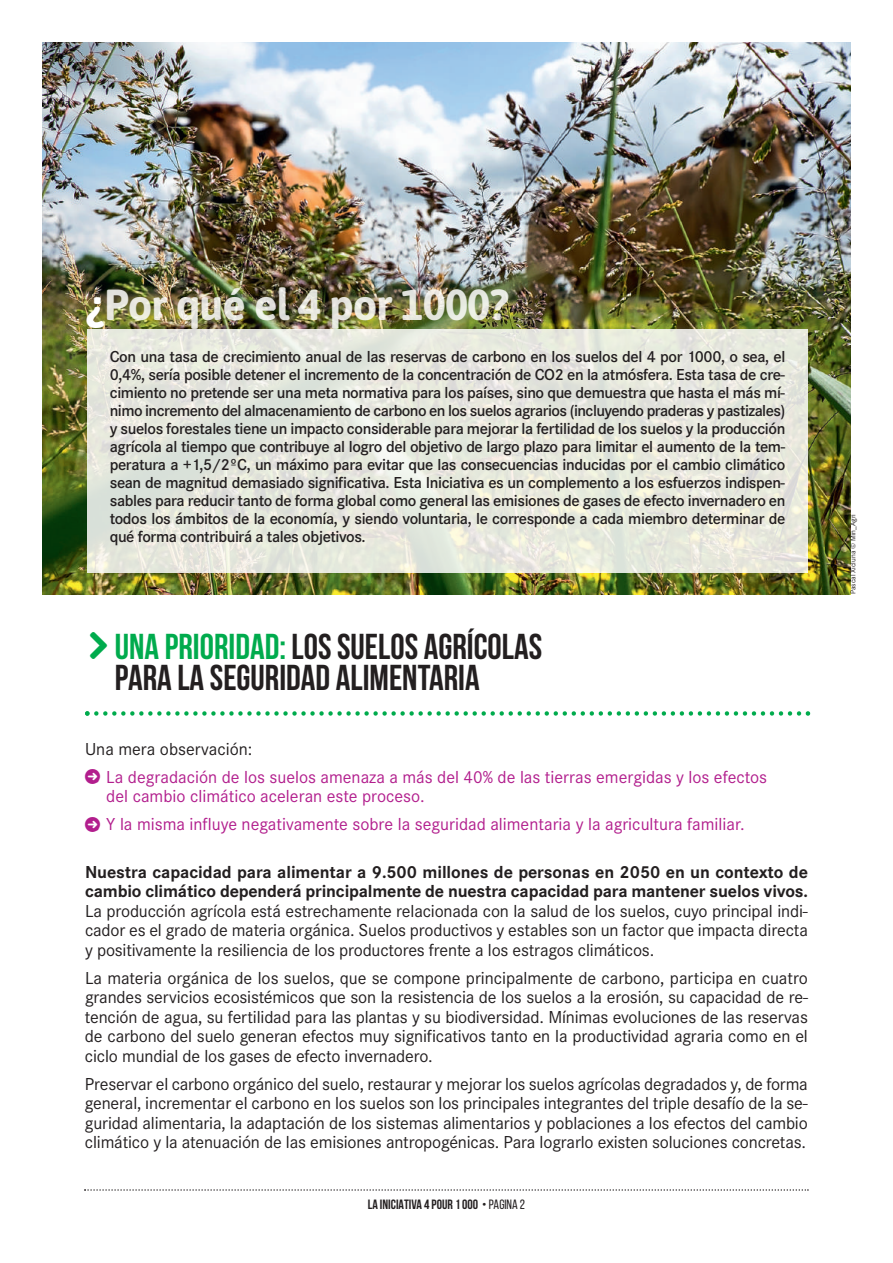
<style>
.page{position:relative;width:893px;height:1263px;background:#fff}
.page>*{position:absolute;margin:0;border:0;box-sizing:border-box;transform-origin:0 0}
.t1{font:700 43.5px "Asap";letter-spacing:-.025em;color:rgb(255 255 255/.85)}
.t2{font:700 36px/31.5px "Bebas Neue";color:#231f20}
.t3{font:18px/19.5px "Corporate S";letter-spacing:-.01em;color:#231f20;text-align:justify}
.t4{font:18px/19.5px "Corporate S";color:#b21e8d}
.t5{font:700 18px/19.5px "Corporate S";letter-spacing:-.01em;color:#231f20}
.t6{font:600 16.5px/18px "Corporate S";letter-spacing:-.025em;color:#231f20;text-align:justify}
.t7{font:700 13.5px "Bebas Neue";color:#231f20}
.t8{font:7.5px "Corporate S";color:#231f20}
.s1{color:#fff}
.s2{color:#00ab4d}
.s3{font-weight:400}
</style>
<div class="page">
<svg style="left:84px;top:1189px;width:725px;height:2px"></svg>
<svg style="left:85px;top:711px;width:725px;height:5px"></svg>
<img style="left:43px;top:43px;width:807px;height:551px">
<div style="left:87px;top:329px;width:721px;height:243px;background:#fff;opacity:.85"></div>
<h1 class="t1" style="left:86px;top:276px;width:424px"><span class="s1">¿</span>Por qué el 4 por 1000?</h1>
<p class="t6" style="left:110px;top:348px;width:677px">Con una tasa de crecimiento anual de las reservas de carbono en los suelos del 4 por 1000, o sea, el 0,4%, sería posible detener el incremento de la concentración de CO2 en la atmósfera. Esta tasa de cre&shy;cimiento no pretende ser una meta normativa para los países, sino que demuestra que hasta el más mí&shy;nimo incremento del almacenamiento de carbono en los suelos agrarios (incluyendo praderas y pastizales) y suelos forestales tiene un impacto considerable para mejorar la fertilidad de los suelos y la producción agrícola al tiempo que contribuye al logro del objetivo de largo plazo para limitar el aumento de la tem&shy;peratura a +1,5/2ºC, un máximo para evitar que las consecuencias inducidas por el cambio climático sean de magnitud demasiado significativa. Esta Iniciativa es un complemento a los esfuerzos indispen&shy;sables para reducir tanto de forma global como general las emisiones de gases de efecto invernadero en todos los ámbitos de la economía, y siendo voluntaria, le corresponde a cada miembro determinar de qué forma contribuirá a tales objetivos.</p>
<h2 class="t2" style="left:115px;top:630px;width:429px"><span class="s2">UNA PRIORIDAD:</span>LOS SUELOS AGRÍCOLAS<br>PARA LA SEGURIDAD ALIMENTARIA</h2>
<p class="t3" style="left:85px;top:739px;width:169px">Una mera observación:</p>
<p class="t4" style="left:106px;top:767px;width:662px">La degradación de los suelos amenaza a más del 40% de las tierras emergidas y los efectos del cambio climático aceleran este proceso.</p>
<p class="t4" style="left:106px;top:814px;width:640px">Y la misma influye negativamente sobre la seguridad alimentaria y la agricultura familiar.</p>
<p class="t5" style="left:85px;top:862px;width:724px">Nuestra capacidad para alimentar a 9.500 millones de personas en 2050 en un contexto de cambio climático dependerá principalmente de nuestra capacidad para mantener suelos vivos.</p>
<p class="t3" style="left:85px;top:901px;width:724px">La producción agrícola está estrechamente relacionada con la salud de los suelos, cuyo principal indi&shy;cador es el grado de materia orgánica. Suelos productivos y estables son un factor que impacta directa y positivamente la resiliencia de los productores frente a los estragos climáticos.</p>
<p class="t3" style="left:85px;top:968px;width:724px">La materia orgánica de los suelos, que se compone principalmente de carbono, participa en cuatro grandes servicios ecosistémicos que son la resistencia de los suelos a la erosión, su capacidad de re&shy;tención de agua, su fertilidad para las plantas y su biodiversidad. Mínimas evoluciones de las reservas de carbono del suelo generan efectos muy significativos tanto en la productividad agraria como en el ciclo mundial de los gases de efecto invernadero.</p>
<p class="t3" style="left:85px;top:1074px;width:724px">Preservar el carbono orgánico del suelo, restaurar y mejorar los suelos agrícolas degradados y, de forma general, incrementar el carbono en los suelos son los principales integrantes del triple desafío de la se&shy;guridad alimentaria, la adaptación de los sistemas alimentarios y poblaciones a los efectos del cambio climático y la atenuación de las emisiones antropogénicas. Para lograrlo existen soluciones concretas.</p>
<p class="t7" style="left:368px;top:1197px;width:159px">LA INICIATIVA 4 POUR 1000 <span class="s3">•pagINA 2</span></p>
<p class="t8" style="left:848px;top:594px;width:82px;rotate:-90deg">Pascal Xicluna © Min_Agri</p>
</div>
